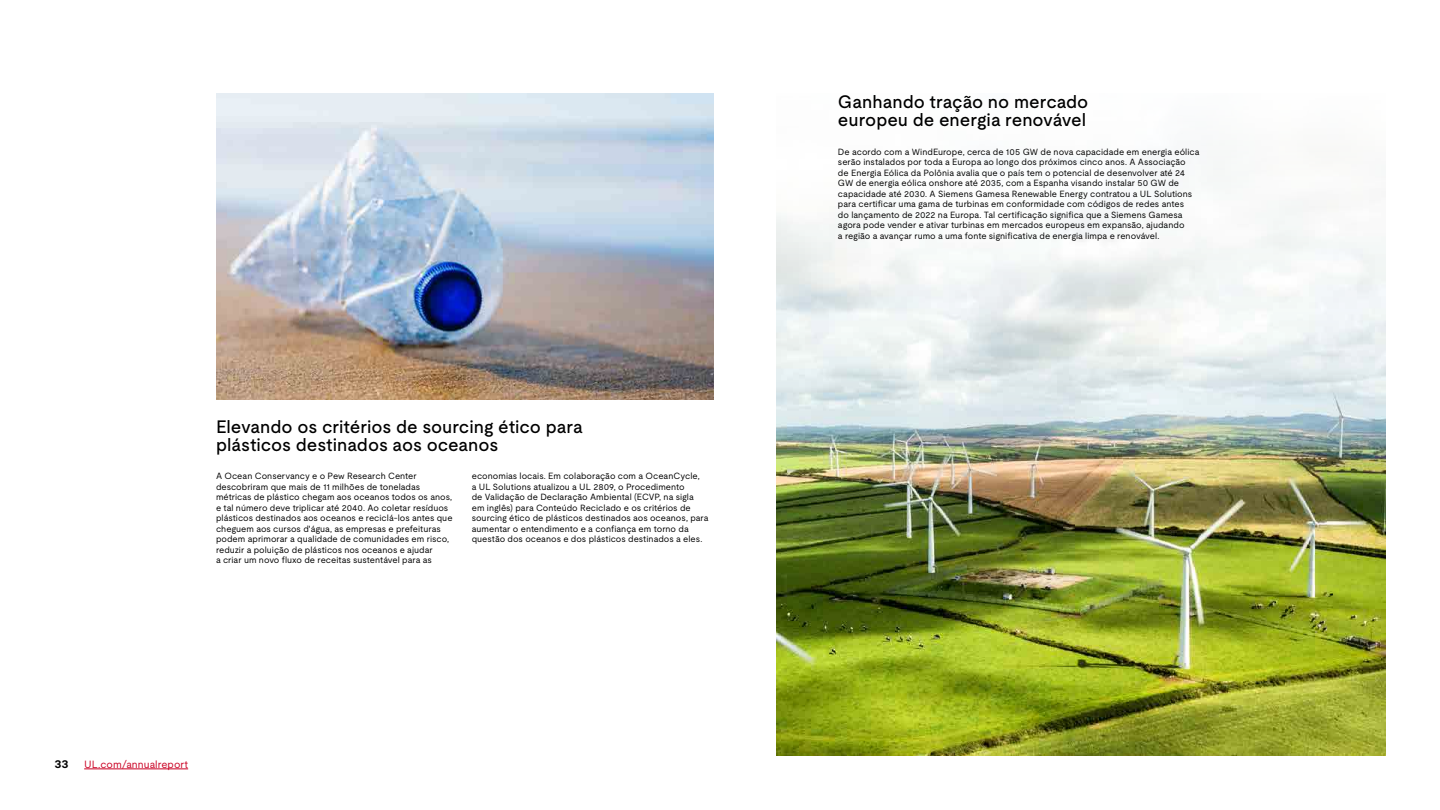
<style>
.page{position:relative;width:1440px;height:810px;background:#fff}
.page>*{position:absolute;margin:0;border:0;box-sizing:border-box;transform-origin:0 0}
.Page_subtitle{font:500 18px/18px "UL Moderat";color:#000}
.t1{font:700 12px "UL Moderat";color:#000}
.t2{font:10.5px "UL Moderat";letter-spacing:.005em;color:#ca0123}
.Page_subtitle-2{font:9px/10.5px "UL Moderat";color:#000}
</style>
<div class="page">
<img style="left:216px;top:93px;width:498px;height:306px">
<img style="left:776px;top:158px;width:610px;height:597px">
<hr style="left:84px;top:769px;width:104px;height:1px;background:#ca0123">
<p class="Page_subtitle" style="left:216px;top:417px;width:368px">Elevando os critérios de sourcing ético para plásticos destinados aos oceanos</p>
<p class="Page_subtitle-2" style="left:216px;top:470px;width:238px">A Ocean Conservancy e o Pew Research Center descobriram que mais de 11 milhões de toneladas métricas de plástico chegam aos oceanos todos os anos, e tal número deve triplicar até 2040. Ao coletar resíduos plásticos destinados aos oceanos e reciclá-los antes que cheguem aos cursos d'água, as empresas e prefeituras podem aprimorar a qualidade de comunidades em risco, reduzir a poluição de plásticos nos oceanos e ajudar<br>a criar um novo fluxo de receitas sustentável para as</p>
<p class="Page_subtitle-2" style="left:472px;top:470px;width:238px">economias locais. Em colaboração com a OceanCycle,<br>a UL Solutions atualizou a UL 2809, o Procedimento<br>de Validação de Declaração Ambiental (ECVP, na sigla em inglês) para Conteúdo Reciclado e os critérios de sourcing ético de plásticos destinados aos oceanos, para aumentar o entendimento e a confiança em torno da questão dos oceanos e dos plásticos destinados a eles.</p>
<h2 class="t1" style="left:54px;top:755px;width:16px">33</h2>
<p class="t2" style="left:84px;top:756px;width:105px">UL.com/annualreport</p>
<p class="Page_subtitle" style="left:838px;top:92px;width:252px">Ganhando tração no mercado europeu de energia renovável</p>
<p class="Page_subtitle-2" style="left:838px;top:146px;width:363px">De acordo com a WindEurope, cerca de 105 GW de nova capacidade em energia eólica serão instalados por toda a Europa ao longo dos próximos cinco anos. A Associação<br>de Energia Eólica da Polônia avalia que o país tem o potencial de desenvolver até 24<br>GW de energia eólica onshore até 2035, com a Espanha visando instalar 50 GW de capacidade até 2030. A Siemens Gamesa Renewable Energy contratou a UL Solutions para certificar uma gama de turbinas em conformidade com códigos de redes antes<br>do lançamento de 2022 na Europa. Tal certificação significa que a Siemens Gamesa agora pode vender e ativar turbinas em mercados europeus em expansão, ajudando<br>a região a avançar rumo a uma fonte significativa de energia limpa e renovável.</p>
</div>
